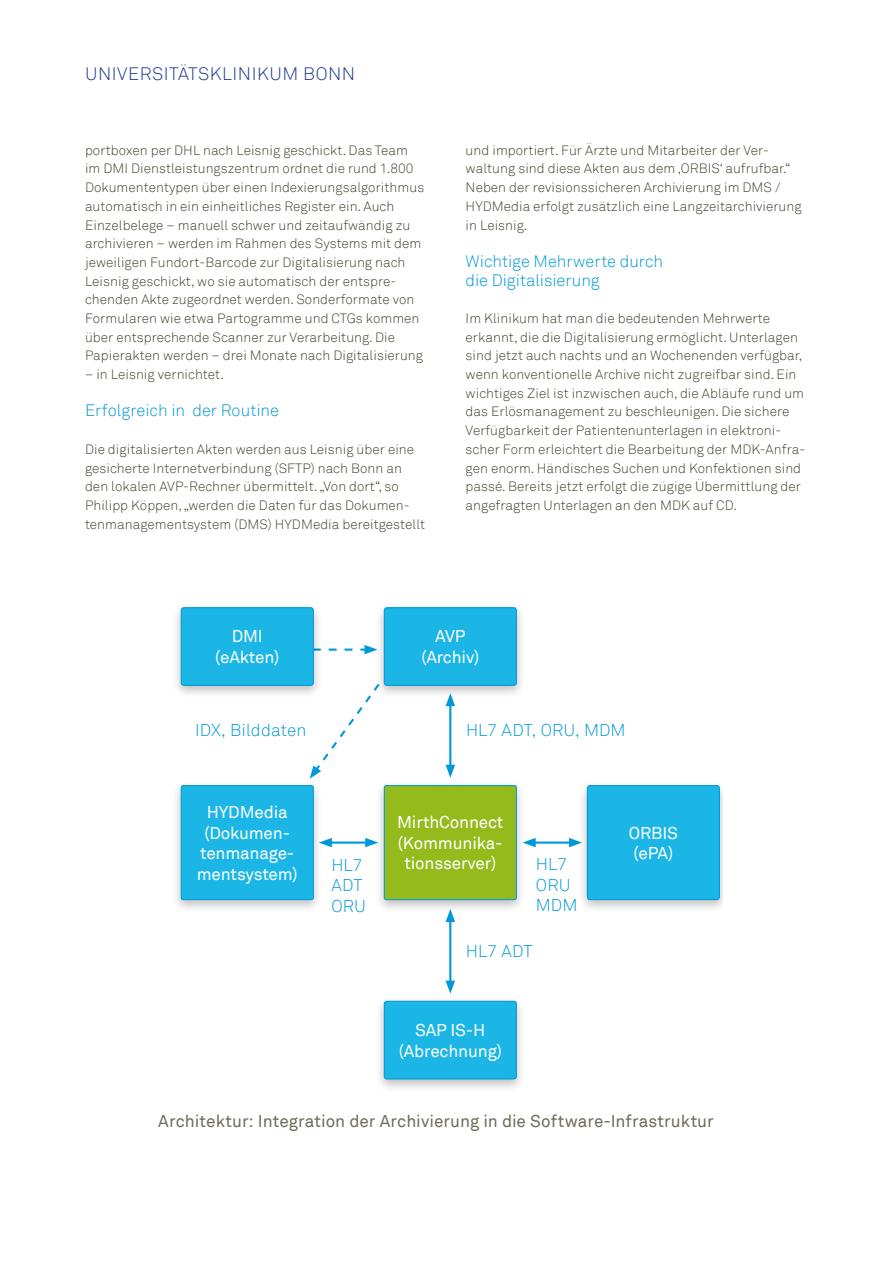
<style>
.page{position:relative;width:893px;height:1263px;background:#fff}
.page>*{position:absolute;margin:0;border:0;box-sizing:border-box;transform-origin:0 0}
.t1{font:300 18px "Akkurat";letter-spacing:.03em;color:#1c388f}
.t2{font:17.1px/20.5px "Akkurat";letter-spacing:-.01em;color:#fff;text-align:center}
.t3{font:17.1px "Akkurat";color:#706c5a}
.t4{font:300 17.1px/20.5px "Akkurat";letter-spacing:.005em;color:#0099d7}
.t5{font:300 16.5px/19.5px "Akkurat";letter-spacing:-.005em;color:#0098d3}
.t6{font:300 13.5px/18.8px "Akkurat";letter-spacing:.005em;color:#454131}
</style>
<div class="page">
<hr style="left:449px;top:702px;width:2px;height:67px;background:#0099d7">
<svg style="left:446px;top:765px;width:9px;height:13px"></svg>
<svg style="left:446px;top:699px;width:9px;height:7px"></svg>
<svg style="left:328px;top:645px;width:47px;height:9px"></svg>
<svg style="left:310px;top:688px;width:65px;height:91px"></svg>
<div style="left:172px;top:602px;width:151px;height:97px;background:#000;opacity:.25"></div>
<div style="left:181px;top:608px;width:132px;height:77px;background:#1bb6e6;border-radius:3px"></div>
<div style="left:181px;top:607px;width:133px;height:79px;border:1px solid #0099d7;border-radius:3px"></div>
<div style="left:172px;top:780px;width:151px;height:134px;background:#000;opacity:.25"></div>
<div style="left:181px;top:786px;width:132px;height:113px;background:#1bb6e6;border-radius:2px"></div>
<div style="left:181px;top:785px;width:133px;height:115px;border:1px solid #0099d7;border-radius:2px"></div>
<div style="left:578px;top:780px;width:145px;height:134px;background:#000;opacity:.25"></div>
<div style="left:375px;top:780px;width:151px;height:134px;background:#000;opacity:.25"></div>
<div style="left:384px;top:786px;width:132px;height:113px;background:#94ba1c;border-radius:2px"></div>
<div style="left:384px;top:785px;width:133px;height:115px;border:1px solid #0099d7;border-radius:2px"></div>
<div style="left:375px;top:602px;width:151px;height:97px;background:#000;opacity:.25"></div>
<div style="left:384px;top:608px;width:132px;height:77px;background:#1bb6e6;border-radius:3px"></div>
<div style="left:384px;top:607px;width:133px;height:79px;border:1px solid #0099d7;border-radius:3px"></div>
<div style="left:375px;top:996px;width:151px;height:97px;background:#000;opacity:.25"></div>
<div style="left:384px;top:1001px;width:132px;height:78px;background:#1bb6e6;border-radius:3px"></div>
<div style="left:384px;top:1001px;width:133px;height:78px;border:1px solid #0099d7;border-radius:3px"></div>
<hr style="left:532px;top:841px;width:41px;height:3px;background:#0099d7">
<svg style="left:523px;top:838px;width:13px;height:9px"></svg>
<svg style="left:569px;top:784px;width:151px;height:117px;background:#36bde7"></svg>
<hr style="left:328px;top:841px;width:41px;height:3px;background:#0099d7">
<svg style="left:319px;top:838px;width:13px;height:9px"></svg>
<svg style="left:365px;top:838px;width:13px;height:9px"></svg>
<hr style="left:449px;top:918px;width:2px;height:66px;background:#0099d7">
<svg style="left:446px;top:980px;width:9px;height:14px"></svg>
<svg style="left:446px;top:909px;width:9px;height:13px"></svg>
<h1 class="t1" style="left:85px;top:63px;width:272px">Universitätskliniku m Bonn</h1>
<p class="t6" style="left:85px;top:141px;width:324px">portboxen per DH L nach Leisnig geschickt. Das Team im DMI</p>
<p class="t6" style="left:85px;top:160px;width:341px;text-indent:46px">Dienstleistungszentrum ordnet die rund 1.800<br>Dokumententypen über einen I ndexierungsalgorithmus automatisch in ein einheitliches Register ein. Auch Einzelbelege – manuell schwer und zeitaufwändig zu archivieren – werden im Rahmen des Systems mit dem jeweiligen Fundort-Barcode zur Digitalisierung nach Leisnig geschickt, wo sie automatisch der entspre&shy;chenden Akte zugeordnet werden. Sonderformate von Formularen wie etwa Partogramme und CTGs kommen über entsprechende Scanner zur Verarbeitung. Die Papierakten werden – drei Monate nach Digitalisierung</p>
<p class="t6" style="left:85px;top:365px;width:140px">– in Leisnig vernichtet.</p>
<p class="t5" style="left:85px;top:401px;width:195px">Erfolgreich in der Routine</p>
<p class="t6" style="left:85px;top:440px;width:331px">Die digitalisierten Akten werden aus Leisnig über eine gesicherte I nternetverbindung (sftp) nach Bonn an den lokalen AVP-Rechner übermittelt. „Von dort“, so Philipp Köppen, „werden die Daten für das Dokumen&shy;tenmanagementsystem (DMS</p>
<p class="t6" style="left:268px;top:515px;width:159px">) HYDM edia bereitgestellt</p>
<p class="t6" style="left:466px;top:141px;width:326px">und importiert. Für Ärzte und M itarbeiter der Ver&shy;waltung sind diese Akten aus dem ‚ORBIS‘ aufrufbar.“<br>Neben der revisionssicheren Archivierung im DMS</p>
<p class="t6" style="left:466px;top:178px;width:338px;text-indent:309px">/<br>HYDMedia erfolgt zusätzlich eine Langzeitarchivierung in Leisnig.</p>
<p class="t5" style="left:466px;top:252px;width:199px">Wichtige Mehrwerte durch die Digitalisierung</p>
<p class="t6" style="left:466px;top:309px;width:340px">I m Klinikum hat man die bedeutenden Mehrwerte erkannt, die die Digitalisierung ermöglicht. Unterlagen sind jetzt auch nachts und an Wochenenden verfügbar, wenn konventionelle Archive nicht zugreifbar sind. Ein wichtiges Ziel ist inzwischen auch, die Abläufe rund um das Erlösmanagement zu beschleunigen. Die sichere Verfügbarkeit der Patientenunterlagen in elektroni&shy;scher Form erleichtert die Bearbeitung der MDK</p>
<p class="t6" style="left:466px;top:440px;width:341px;text-indent:294px">-Anfra&shy;gen enorm. Händisches Suchen und Konfektionen sind passé. Bereits jetzt erfolgt die zügige Übermittlung der angefragten Unterlagen an den MDK</p>
<p class="t6" style="left:693px;top:496px;width:46px">auf CD.</p>
<p class="t2" style="left:215px;top:627px;width:66px">DMI (eAkten)</p>
<p class="t2" style="left:421px;top:627px;width:59px">AVP (Archiv)</p>
<p class="t4" style="left:195px;top:720px;width:113px">IDX, Bilddaten</p>
<p class="t4" style="left:466px;top:720px;width:132px">HL7 ADT, ORU, MDM</p>
<p class="t2" style="left:197px;top:802px;width:103px">HYDMedia (Dokumen&shy;tenmanage&shy;mentsystem)</p>
<p class="t2" style="left:397px;top:812px;width:108px">MirthConnect (Kommunika&shy;tionsserver)</p>
<p class="t4" style="left:331px;top:855px;width:36px">HL7<br>ADT<br>OR U</p>
<p class="t4" style="left:536px;top:854px;width:36px">HL7<br>OR U<br>MDM</p>
<p class="t4" style="left:466px;top:941px;width:57px">H L7 ADT</p>
<p class="t2" style="left:399px;top:1020px;width:105px">SAP IS-H (Abrechnung)</p>
<p class="t2" style="left:629px;top:823px;width:51px;text-align:left">ORBIS (ePA)</p>
<p class="t3" style="left:158px;top:1111px;width:557px">Architektur: Integration der Archivierung in die Software-Infrastruktur</p>
</div>
